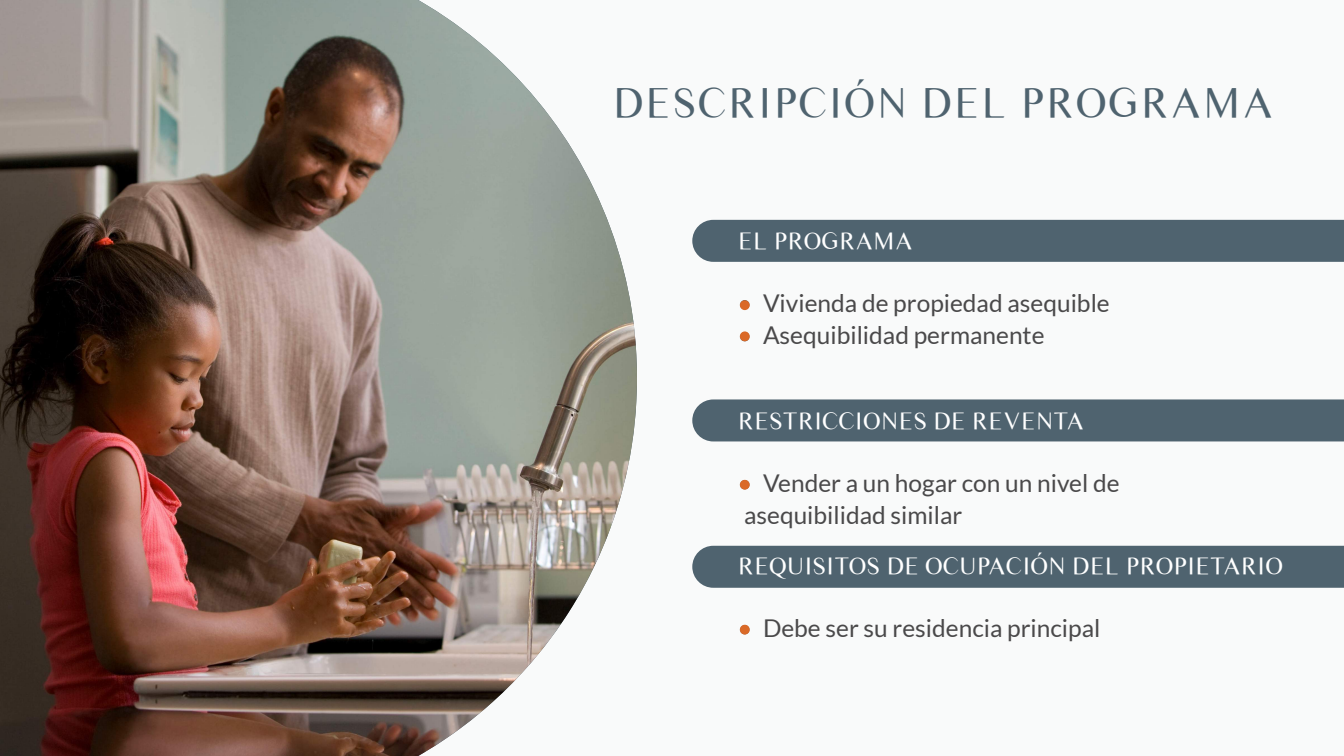
<style>
.page{position:relative;width:1344px;height:756px;background:#f9fafa}
.page>*{position:absolute;margin:0;border:0;box-sizing:border-box;transform-origin:0 0}
.t1{font:43.05px "Times Sans Serif";letter-spacing:.03em;color:#4f636f}
.t2{font:24.5px/31.5px "Lato";color:#4a494a}
.t3{font:24.5px "Times Sans Serif";color:#fff}
</style>
<div class="page">
<div style="left:692px;top:220px;width:652px;height:42px;background:#4f636f"></div>
<div style="left:692px;top:399px;width:652px;height:42px;background:#4f636f"></div>
<div style="left:692px;top:546px;width:652px;height:42px;background:#4f636f"></div>
<img style="left:0;top:0;width:637px;height:756px">
<div style="left:740px;top:300px;width:10px;height:10px;background:#da6927;border-radius:50%"></div>
<div style="left:740px;top:331px;width:10px;height:10px;background:#da6927;border-radius:50%"></div>
<div style="left:740px;top:480px;width:10px;height:10px;background:#da6927;border-radius:50%"></div>
<div style="left:740px;top:625px;width:10px;height:10px;background:#da6927;border-radius:50%"></div>
<h1 class="t1" style="left:612px;top:74px;width:663px">DESCRIPCIÓN DEL PROGRAMA</h1>
<p class="t3" style="left:738px;top:225px;width:176px">EL PROGRAMA</p>
<p class="t2" style="left:738px;top:288px;width:373px">• Vivienda de propiedad asequible</p>
<p class="t2" style="left:738px;top:319px;width:308px">• Asequibilidad permanente</p>
<p class="t3" style="left:738px;top:405px;width:348px">RESTRICCIONES DE REVENTA</p>
<p class="t2" style="left:738px;top:468px;width:383px">• Vender a un hogar con un nivel de asequibilidad similar</p>
<p class="t3" style="left:738px;top:550px;width:547px">REQUISITOS DE OCUPACIÓN DEL PROPIETARIO</p>
<p class="t2" style="left:738px;top:613px;width:364px">• Debe ser su residencia principal</p>
</div>
